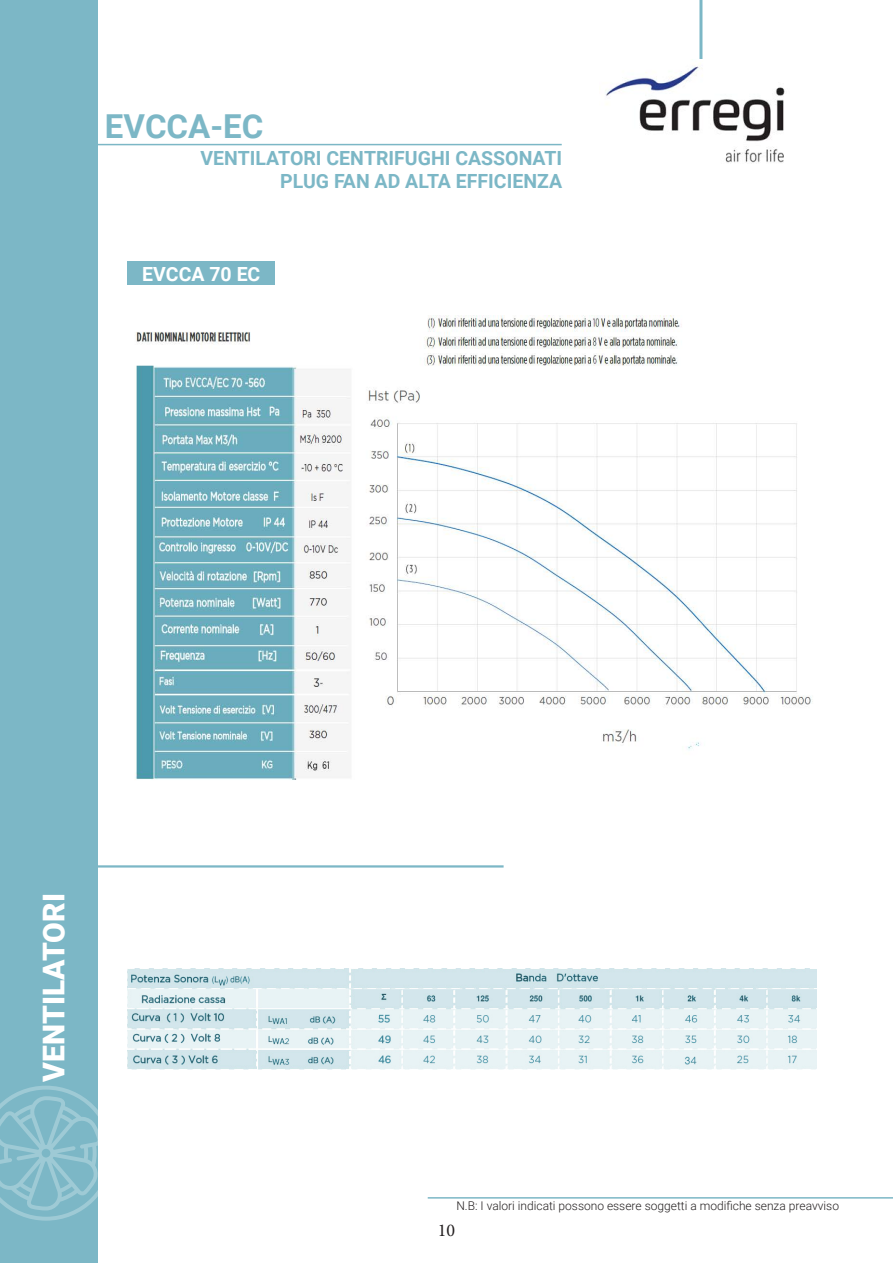
<style>
.page{position:relative;width:893px;height:1263px;background:#fff}
.page>*{position:absolute;margin:0;border:0;box-sizing:border-box;transform-origin:0 0}
.t1{font:700 33px "Roboto";color:#7cb7c6}
.t2{font:900 30px "Roboto";color:#fff}
.t3{font:700 19.5px "Roboto";color:#7cb7c6}
.t4{font:700 19.5px "Roboto";color:#fff}
.t5{font:18px "Minion Pro";color:#231f20}
.t6{font:300 12px "Roboto";color:#231f20}
</style>
<div class="page">
<div style="left:128px;top:261px;width:147px;height:24px;background:#7cb7c6"></div>
<img style="left:135px;top:315px;width:678px;height:465px">
<img style="left:127px;top:968px;width:689px;height:102px">
<hr style="left:0;top:865px;width:504px;height:2px;background:#7cb7c6">
<hr style="left:81px;top:144px;width:481px;height:1px;background:#7cb7c6">
<hr style="left:699px;top:0;width:3px;height:65px;background:#7cb7c6">
<img style="left:605px;top:60px;width:180px;height:104px">
<hr style="left:428px;top:1197px;width:465px;height:1px;background:#7cb7c6">
<div style="left:0;top:0;width:98px;height:1263px;background:#7cb7c6"></div>
<svg style="left:0;top:1086px;width:98px;height:135px"></svg>
<p class="t1" style="left:105px;top:103px;width:160px">EVCCA-EC</p>
<p class="t3" style="left:200px;top:144px;width:363px">VENTILATORI CENTRIFUGHI CASSONATI</p>
<p class="t3" style="left:280px;top:167px;width:284px">PLUG FAN AD ALTA EFFICIENZA</p>
<p class="t4" style="left:142px;top:260px;width:120px">EVCCA 70 EC</p>
<p class="t2" style="left:33px;top:1082px;width:190px;rotate:-90deg">VENTILATORI</p>
<p class="t6" style="left:456px;top:1197px;width:384px">N.B: I valori indicati possono essere soggetti a modifiche senza preavviso</p>
<p class="t5" style="left:438px;top:1218px;width:19px">10</p>
</div>
